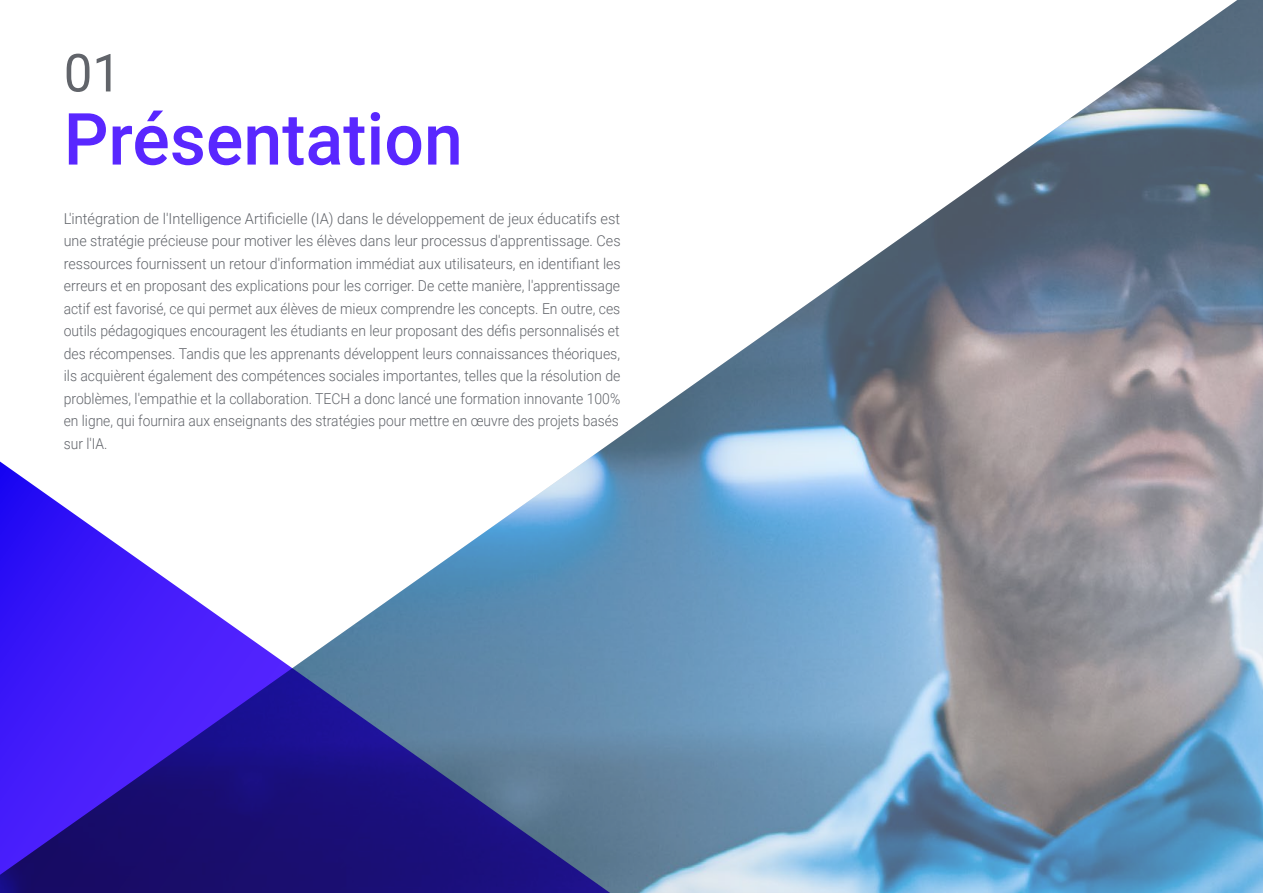
<style>
.page{position:relative;width:1263px;height:893px;background:#fff}
.page>*{position:absolute;margin:0;border:0;box-sizing:border-box;transform-origin:0 0}
.t1{font:500 72px "Roboto";color:#5927ff}
.t2{font:52.5px "Roboto";color:#61646a}
.t3{font:300 15px/22.5px "Roboto";color:#61646a}
</style>
<div class="page">
<img style="left:606px;top:0;width:657px;height:893px">
<svg style="left:0;top:446px;width:640px;height:447px"></svg>
<h2 class="t2" style="left:64px;top:36px;width:59px">01</h2>
<h1 class="t1" style="left:64px;top:89px;width:401px">Présentation</h1>
<p class="t3" style="left:64px;top:207px;width:558px">L'intégration de l'Intelligence Artificielle (IA) dans le développement de jeux éducatifs est une stratégie précieuse pour motiver les élèves dans leur processus d'apprentissage. Ces ressources fournissent un retour d'information immédiat aux utilisateurs, en identifiant les erreurs et en proposant des explications pour les corriger. De cette manière, l'apprentissage actif est favorisé, ce qui permet aux élèves de mieux comprendre les concepts. En outre, ces outils pédagogiques encouragent les étudiants en leur proposant des défis personnalisés et des récompenses. Tandis que les apprenants développent leurs connaissances théoriques, ils acquièrent également des compétences sociales importantes, telles que la résolution de problèmes, l'empathie et la collaboration. TECH a donc lancé une formation innovante 100% en ligne, qui fournira aux enseignants des stratégies pour mettre en œuvre des projets basés sur l'IA.</p>
</div>
